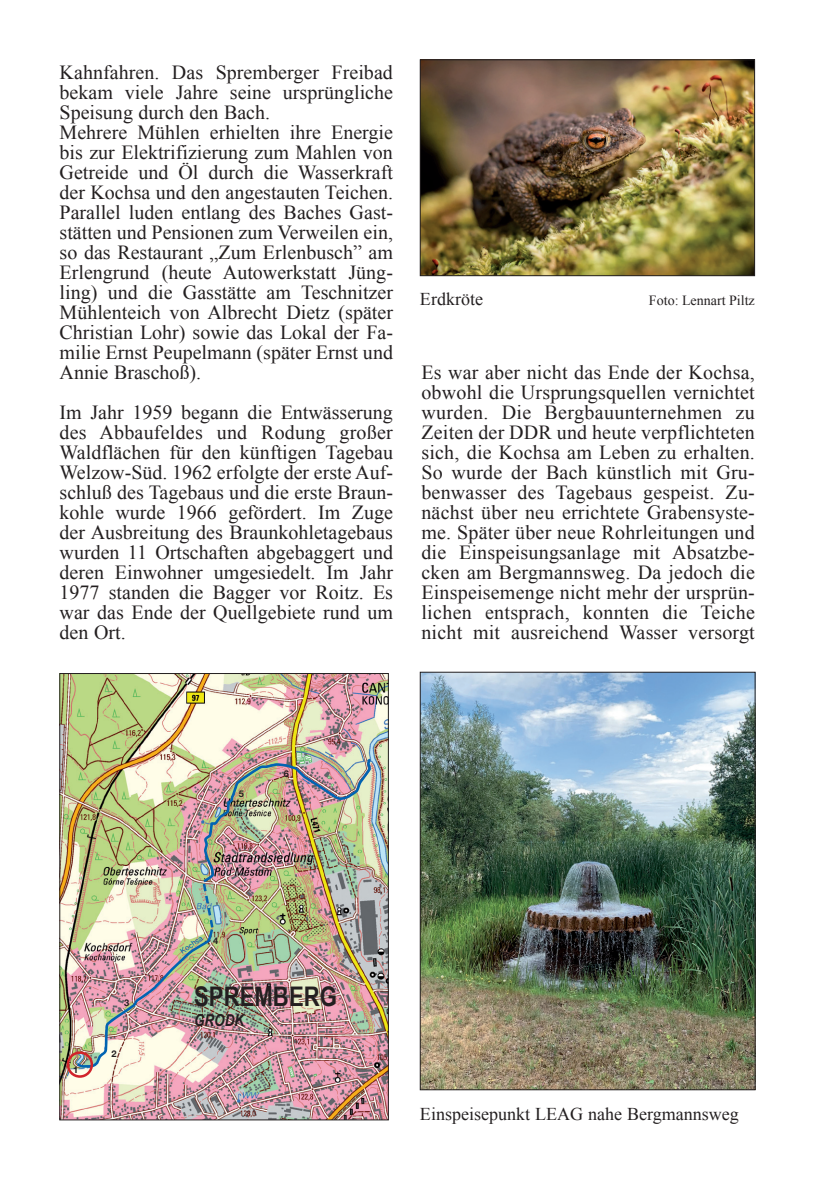
<style>
.page{position:relative;width:840px;height:1191px;background:#fff}
.page>*{position:absolute;margin:0;border:0;box-sizing:border-box;transform-origin:0 0}
.t1{font:700 27px "Arial Narrow";color:#231f20}
.t2{font:20px/20px "Times New Roman";color:#231f20;text-align:justify}
.t3{font:18px "Times New Roman";color:#231f20}
.t4{font:italic 700 16.4px "Arial Narrow";color:#231f20}
.t5{font:14px "Times New Roman";color:#231f20}
.t6{font:700 9.2px "Helvetica Neue";color:#231f20}
.t7{font:7.6px "Arial";color:#0164b2}
</style>
<div class="page">
<img style="left:422px;top:62px;width:330px;height:212px">
<div style="left:420px;top:60px;width:334px;height:216px;border:1px solid #231f20"></div>
<img style="left:62px;top:675px;width:324px;height:443px">
<div style="left:60px;top:673px;width:328px;height:447px;border:1px solid #231f20"></div>
<img style="left:74px;top:756px;width:299px;height:313px">
<div style="left:67px;top:1051px;width:26px;height:26px;border:3px solid #d1232a;border-radius:50%"></div>
<img style="left:422px;top:674px;width:331px;height:414px">
<div style="left:420px;top:672px;width:335px;height:418px;border:1px solid #231f20"></div>
<p class="t2" style="left:60px;top:62px;width:335px;text-align:left">Kahnfahren. Das Spremberger Freibad bekam viele Jahre seine ursprüngliche Speisung durch den Bach.<br>Mehrere Mühlen erhielten ihre Energie bis zur Elektrifizierung zum Mahlen von Getreide und Öl durch die Wasserkraft der Kochsa und den angestauten Teichen.<br>Parallel luden entlang des Baches Gast&shy;stätten und Pensionen zum Verweilen ein, so das Restaurant „Zum Erlenbusch” am Erlengrund (heute Autowerkstatt Jüng&shy;ling) und die Gasstätte am Teschnitzer Mühlenteich von Albrecht Dietz (später Christian Lohr) sowie das Lokal der Fa&shy;milie Ernst Peupelmann (später Ernst und Annie Braschoß).</p>
<p class="t2" style="left:60px;top:402px;width:335px">Im Jahr 1959 begann die Entwässerung des Abbaufeldes und Rodung großer Waldflächen für den künftigen Tagebau Welzow-Süd. 1962 erfolgte der erste Auf&shy;schluß des Tagebaus und die erste Braun&shy;kohle wurde 1966 gefördert. Im Zuge der Ausbreitung des Braunkohletagebaus wurden 11 Ortschaften abgebaggert und deren Einwohner umgesiedelt. Im Jahr 1977 standen die Bagger vor Roitz. Es war das Ende der Quellgebiete rund um den Ort.</p>
<p class="t3" style="left:420px;top:289px;width:64px">Erdkröte</p>
<p class="t5" style="left:648px;top:292px;width:107px">Foto: Lennart Piltz</p>
<p class="t2" style="left:421px;top:362px;width:335px">Es war aber nicht das Ende der Kochsa, obwohl die Ursprungsquellen vernichtet wurden. Die Bergbauunternehmen zu Zeiten der DDR und heute verpflichteten sich, die Kochsa am Leben zu erhalten.<br>So wurde der Bach künstlich mit Gru&shy;benwasser des Tagebaus gespeist. Zu&shy;nächst über neu errichtete Grabensyste&shy;me. Später über neue Rohrleitungen und die Einspeisungsanlage mit Absatzbe&shy;cken am Bergmannsweg. Da jedoch die Einspeisemenge nicht mehr der ursprün&shy;lichen entsprach, konnten die Teiche nicht mit ausreichend Wasser versorgt</p>
<p class="t6" style="left:239px;top:786px;width:7px">5</p>
<p class="t6" style="left:283px;top:766px;width:7px">6</p>
<p class="t6" style="left:73px;top:1062px;width:7px">1</p>
<p class="t6" style="left:124px;top:995px;width:7px">3</p>
<p class="t6" style="left:111px;top:1046px;width:7px">2</p>
<p class="t7" style="left:178px;top:947px;width:27px;rotate:-34deg">Kochsa</p>
<p class="t6" style="left:213px;top:933px;width:7px">4</p>
<h1 class="t1" style="left:194px;top:981px;width:144px">SPREMBERg</h1>
<p class="t4" style="left:194px;top:1010px;width:52px">GRodk</p>
<p class="t3" style="left:420px;top:1104px;width:320px">Einspeisepunkt LEAG nahe Bergmannsweg</p>
</div>
